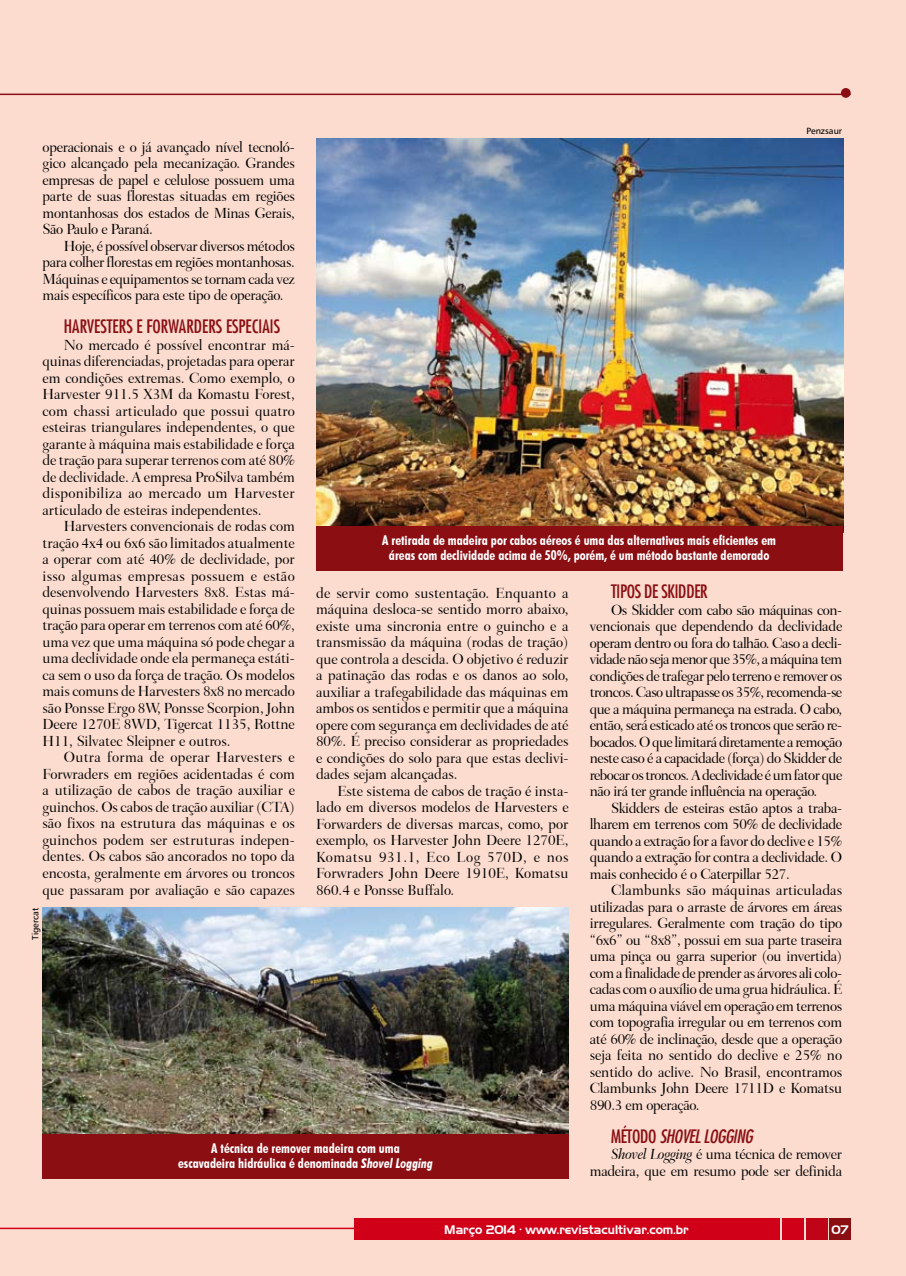
<style>
.page{position:relative;width:906px;height:1276px;background:#fbdccf}
.page>*{position:absolute;margin:0;border:0;box-sizing:border-box;transform-origin:0 0}
.t1{font:condensed 18px "Futura";color:#8b0e13}
.t2{font:italic condensed 18px "Futura";color:#8b0e13}
.t3{font:condensed 18px "Futura";letter-spacing:-.02em;color:#8b0e13}
.t4{font:15px/16.5px "Transitional 551 BT Medium B";letter-spacing:-.015em;color:#000;text-align:justify}
.t5{font:700 condensed 13.5px/15px "Futura BT";color:#fff;text-align:center}
.t6{font:12px "Aero Regular SWFTE";color:#fff}
.t7{font:9px "Humana 777";color:#000}
.s1{font-style:normal}
.s2{font-family:"Transitional 551 BT Medium Italic B"}
.s3{font-style:italic}
</style>
<div class="page">
<hr style="left:0;top:94px;width:850px;height:1px;background:#8b0e13">
<div style="left:841px;top:88px;width:9px;height:10px;background:#8b0e13;border-radius:50%"></div>
<hr style="left:0;top:1227px;width:477px;height:2px;background:#d10019">
<div style="left:354px;top:1218px;width:425px;height:21px;background:#d10019"></div>
<div style="left:783px;top:1218px;width:21px;height:21px;background:#d10019"></div>
<div style="left:806px;top:1218px;width:21px;height:21px;background:#c00418"></div>
<div style="left:829px;top:1218px;width:21px;height:21px;background:#8b0e13"></div>
<img style="left:43px;top:907px;width:525px;height:227px">
<div style="left:43px;top:1134px;width:525px;height:45px;background:#8b0e13"></div>
<img style="left:316px;top:138px;width:527px;height:394px">
<div style="left:316px;top:527px;width:526px;height:44px;background:#8b0e13"></div>
<p class="t7" style="left:806px;top:126px;width:37px">Penzsaur</p>
<p class="t4" style="left:43px;top:138px;width:254px">operacionais e o já avançado nível tecnoló&shy;gico alcançado pela mecanização. Grandes empresas de papel e celulose possuem uma parte de suas florestas situadas em regiões montanhosas dos estados de Minas Gerais, São Paulo e Paraná.</p>
<p class="t4" style="left:43px;top:237px;width:254px;text-indent:21px">Hoje, é possível observar diversos métodos para colher florestas em regiões montanhosas.<br>Máquinas e equipamentos se tornam cada vez mais específicos para este tipo de operação.</p>
<p class="t1" style="left:64px;top:315px;width:218px">HARVESTERS E FORWARDERS ESPECIAIS</p>
<p class="t4" style="left:43px;top:336px;width:254px;text-indent:21px">No mercado é possível encontrar má&shy;quinas diferenciadas, projetadas para operar em condições extremas. Como exemplo, o Harvester 911.5 X3M da Komastu Forest, com chassi articulado que possui quatro esteiras triangulares independentes, o que garante à máquina mais estabilidade e força de tração para superar terrenos com até 80% de declividade. A empresa ProSilva também disponibiliza ao mercado um Harvester articulado de esteiras independentes.</p>
<p class="t4" style="left:43px;top:518px;width:254px;text-indent:21px">Harvesters convencionais de rodas com tração 4x4 ou 6x6 são limitados atualmente a operar com até 40% de declividade, por isso algumas empresas possuem e estão desenvolvendo Harvesters 8x8. Estas má&shy;quinas possuem mais estabilidade e força de tração para operar em terrenos com até 60%, uma vez que uma máquina só pode chegar a uma declividade onde ela permaneça estáti&shy;ca sem o uso da força de tração. Os modelos mais comuns de Harvesters 8x8 no mercado são Ponsse Ergo 8W, Ponsse Scorpion, John Deere 1270E 8WD, Tigercat 1135, Rottne H11, Silvatec Sleipner e outros.</p>
<p class="t4" style="left:43px;top:749px;width:254px;text-indent:21px">Outra forma de operar Harvesters e Forwraders em regiões acidentadas é com a utilização de cabos de tração auxiliar e guinchos. Os cabos de tração auxiliar (CTA) são fixos na estrutura das máquinas e os guinchos podem ser estruturas indepen&shy;dentes. Os cabos são ancorados no topo da encosta, geralmente em árvores ou troncos que passaram por avaliação e são capazes</p>
<p class="t5" style="left:382px;top:533px;width:395px">A retirada de madeira por cabos aéreos é uma das alternativas mais eficientes em áreas com declividade acima de 50%, porém, é um método bastante demorado</p>
<p class="t3" style="left:611px;top:580px;width:98px">TIPOS DE SKIDDER</p>
<p class="t4" style="left:590px;top:601px;width:254px;text-indent:21px">Os Skidder com cabo são máquinas con&shy;vencionais que dependendo da declividade operam dentro ou fora do talhão. Caso a decli&shy;vidade não seja menor que 35%, a máquina tem condições de trafegar pelo terreno e remover os troncos. Caso ultrapasse os 35%, recomenda-se que a máquina permaneça na estrada. O cabo, então, será esticado até os troncos que serão re&shy;bocados. O que limitará diretamente a remoção neste caso é a capacidade (força) do Skidder de rebocar os troncos. A declividade é um fator que não irá ter grande influência na operação.</p>
<p class="t4" style="left:590px;top:799px;width:254px;text-indent:21px">Skidders de esteiras estão aptos a traba&shy;lharem em terrenos com 50% de declividade quando a extração for a favor do declive e 15% quando a extração for contra a declividade. O mais conhecido é o Caterpillar 527.</p>
<p class="t4" style="left:590px;top:881px;width:254px;text-indent:21px">Clambunks são máquinas articuladas utilizadas para o arraste de árvores em áreas irregulares. Geralmente com tração do tipo “6x6” ou “8x8”, possui em sua parte traseira uma pinça ou garra superior (ou invertida) com a finalidade de prender as árvores ali colo&shy;cadas com o auxílio de uma grua hidráulica. É uma máquina viável em operação em terrenos com topografia irregular ou em terrenos com até 60% de inclinação, desde que a operação seja feita no sentido do declive e 25% no sentido do aclive. No Brasil, encontramos Clambunks John Deere 1711D e Komatsu 890.3 em operação.</p>
<p class="t2" style="left:611px;top:1124px;width:147px"><span class="s1">M É T O D O</span> SHOVELLOGGING</p>
<p class="t4" style="left:590px;top:1145px;width:254px;text-align:right"><span class="s2">Shovel Logging</span> é uma técnica de remover madeira, que em resumo pode ser definida</p>
<p class="t4" style="left:316px;top:584px;width:254px">de servir como sustentação. Enquanto a máquina desloca-se sentido morro abaixo, existe uma sincronia entre o guincho e a transmissão da máquina (rodas de tração) que controla a descida. O objetivo é reduzir a patinação das rodas e os danos ao solo, auxiliar a trafegabilidade das máquinas em ambos os sentidos e permitir que a máquina opere com segurança em declividades de até 80%. É preciso considerar as propriedades e condições do solo para que estas declivi&shy;dades sejam alcançadas.</p>
<p class="t4" style="left:316px;top:782px;width:254px;text-indent:21px">Este sistema de cabos de tração é insta&shy;lado em diversos modelos de Harvesters e Forwarders de diversas marcas, como, por exemplo, os Harvester John Deere 1270E, Komatsu 931.1, Eco Log 570D, e nos Forwraders John Deere 1910E, Komatsu 860.4 e Ponsse Buffalo.</p>
<p class="t7" style="left:30px;top:939px;width:34px;rotate:-90deg">Tigercat</p>
<p class="t5" style="left:178px;top:1140px;width:256px">A técnica de remover madeira com uma<br>escavadeira hidráulica é denominada <span class="s3">Shovel Logging</span></p>
<p class="t6" style="left:444px;top:1222px;width:246px">Março 2014 • www.revistacultivar.com.br</p>
<p class="t6" style="left:831px;top:1222px;width:18px">07</p>
</div>
